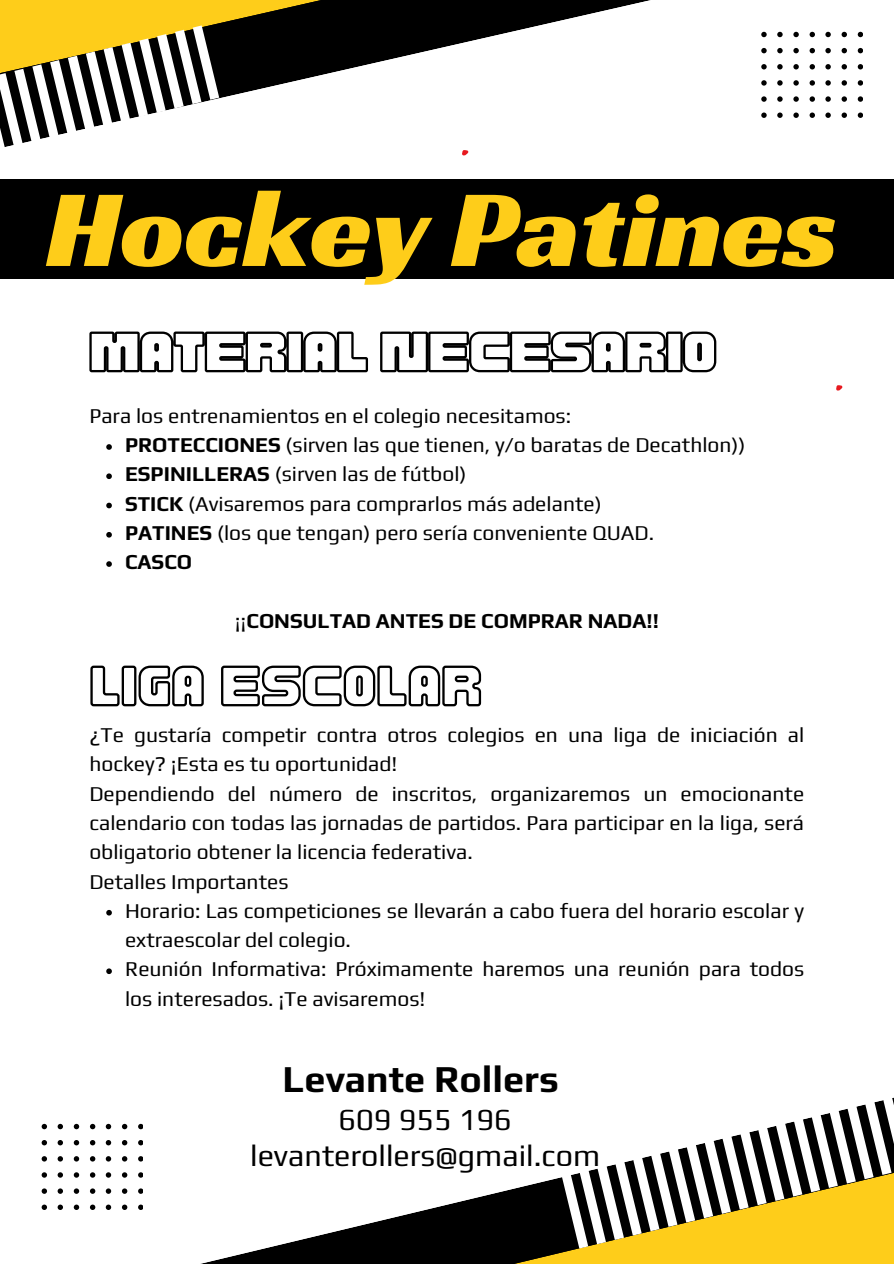
<style>
.page{position:relative;width:894px;height:1264px;background:#fff}
.page>*{position:absolute;margin:0;border:0;box-sizing:border-box;transform-origin:0 0}
.t1{font:111.9px "Racing Sans One";color:#fecd1a}
.t2{font:700 37.8px "Play";color:#000}
.t3{font:30.45px "Play";color:#000}
.t4{font:21px/29.2px "Play";color:#000}
.t5{font:700 21px "Play";color:#000}
.s1{font-weight:700}
.s2{font-weight:400}
</style>
<div class="page">
<svg style="left:205px;top:1198px;width:270px;height:65px"></svg>
<svg style="left:392px;top:0;width:259px;height:156px"></svg>
<svg style="left:761px;top:32px;width:101px;height:86px"></svg>
<svg style="left:41px;top:1123px;width:102px;height:87px"></svg>
<svg style="left:475px;top:1098px;width:418px;height:165px"></svg>
<svg style="left:0;top:0;width:392px;height:147px"></svg>
<div style="left:0;top:179px;width:893px;height:100px;background:#000"></div>
<svg style="left:89px;top:331px;width:628px;height:42px"></svg>
<svg style="left:106px;top:909px;width:6px;height:6px"></svg>
<svg style="left:106px;top:968px;width:6px;height:6px"></svg>
<svg style="left:836px;top:385px;width:6px;height:5px"></svg>
<svg style="left:462px;top:150px;width:6px;height:5px"></svg>
<svg style="left:106px;top:444px;width:6px;height:6px"></svg>
<svg style="left:106px;top:473px;width:6px;height:6px"></svg>
<svg style="left:106px;top:502px;width:6px;height:6px"></svg>
<svg style="left:106px;top:532px;width:6px;height:5px"></svg>
<svg style="left:106px;top:561px;width:6px;height:6px"></svg>
<svg style="left:90px;top:665px;width:392px;height:42px"></svg>
<p class="t1" style="left:46px;top:157px;width:793px">Hockey Patines</p>
<h5 class="t4" style="left:89px;top:400px;width:483px">Para los entrenamientos en el colegio necesitamos:</h5>
<p class="t4" style="left:125px;top:430px;width:621px"><span class="s1">PROTECCIONES</span> (sirven las que tienen, y/o baratas de Decathlon))</p>
<p class="t4" style="left:125px;top:459px;width:343px"><span class="s1">ESPINILLERAS</span> (sirven las de fútbol)</p>
<p class="t4" style="left:125px;top:488px;width:478px"><span class="s1">STICK</span> (Avisaremos para comprarlos más adelante)</p>
<p class="t4" style="left:125px;top:517px;width:530px"><span class="s1">PATINES</span> (los que tengan) pero sería conveniente QUAD.</p>
<p class="t5" style="left:125px;top:549px;width:69px">CASCO</p>
<p class="t5" style="left:235px;top:608px;width:425px"><span class="s2">¡¡</span>CONSULTAD ANTES DE COMPRAR NADA!!</p>
<p class="t4" style="left:89px;top:720px;width:716px">¿Te gustaría competir contra otros colegios en una liga de iniciación al hockey? ¡Esta es tu oportunidad!</p>
<h1 class="t4" style="left:89px;top:778px;width:716px;text-align:justify">Dependiendo del número de inscritos, organizaremos un emocionante calendario con todas las jornadas de partidos. Para participar en la liga, será obligatorio obtener la licencia federativa.</h1>
<p class="t4" style="left:89px;top:866px;width:200px">Detalles Importantes</p>
<p class="t4" style="left:125px;top:895px;width:680px">Horario: Las competiciones se llevarán a cabo fuera del horario escolar y extraescolar del colegio.</p>
<p class="t4" style="left:125px;top:954px;width:680px">Reunión Informativa: Próximamente haremos una reunión para todos los interesados. ¡Te avisaremos!</p>
<p class="t2" style="left:282px;top:1056px;width:278px">Levante Rollers</p>
<p class="t3" style="left:338px;top:1101px;width:175px">609 955 196</p>
<p class="t3" style="left:250px;top:1137px;width:351px">levanterollers@gmail.com</p>
</div>
